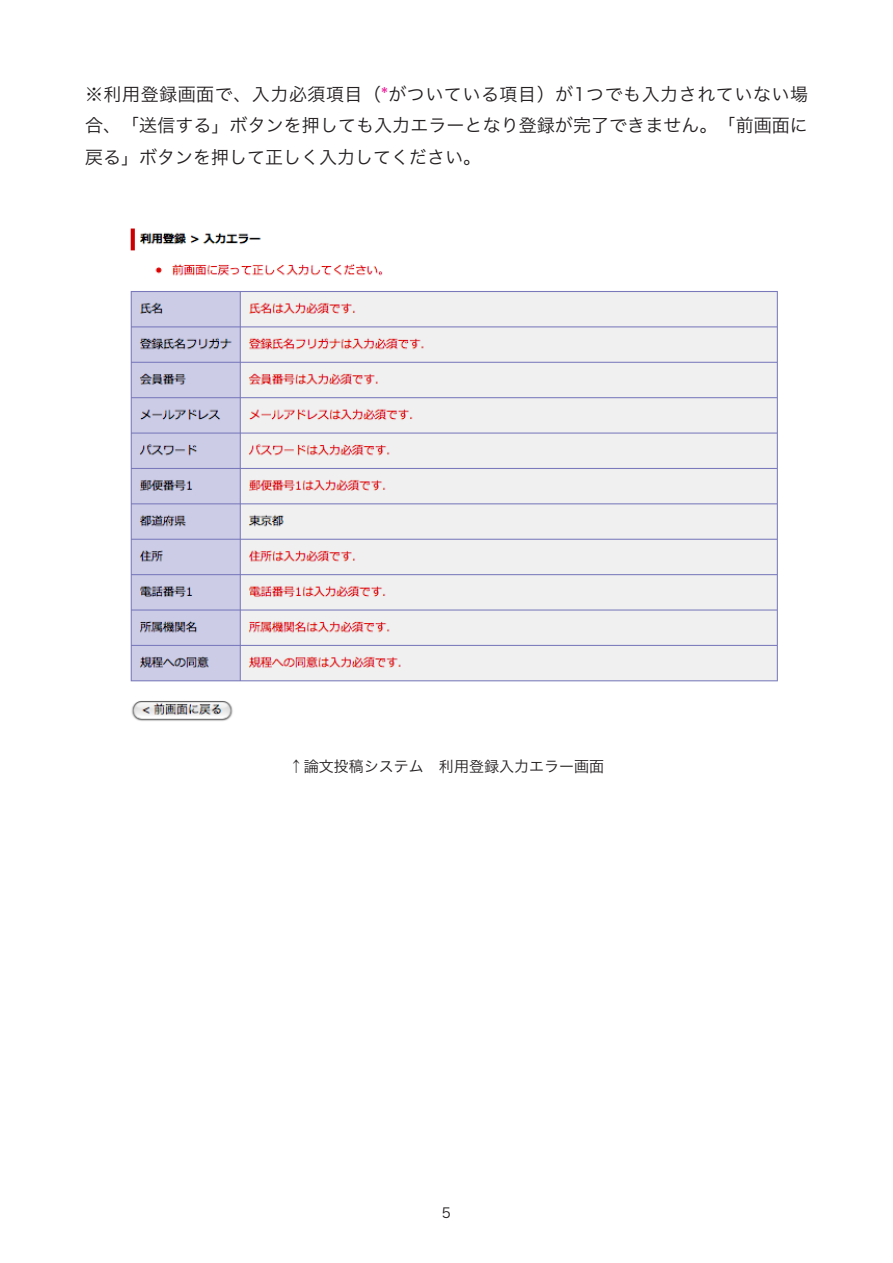
<style>
.page{position:relative;width:893px;height:1263px;background:#fff}
.page>*{position:absolute;margin:0;border:0;box-sizing:border-box;transform-origin:0 0}
.t1{font:18px/31.5px "Hira Kaku Pro W3";letter-spacing:.005em;color:#231f20;text-align:justify}
.t2{font:15px "Hira Kaku Pro W3";color:#231f20}
.t3{font:13.8px "Hira Kaku Pro W3";color:#231f20}
.s1{color:#ed028c}
</style>
<div class="page">
<img style="left:130px;top:228px;width:648px;height:493px">
<p class="t1" style="left:85px;top:77px;width:724px">※利用登録画面で、入力必須項目（<span class="s1">*</span>がついている項目）が1つでも入力されていない場合、「送信する」ボタンを押しても入力エラーとなり登録が完了できません。「前画面に戻る」ボタンを押して正しく入力してください。</p>
<p class="t2" style="left:289px;top:753px;width:317px">↑論文投稿システム　利用登録入力エラー画面</p>
<p class="t3" style="left:442px;top:1200px;width:11px">5</p>
</div>
